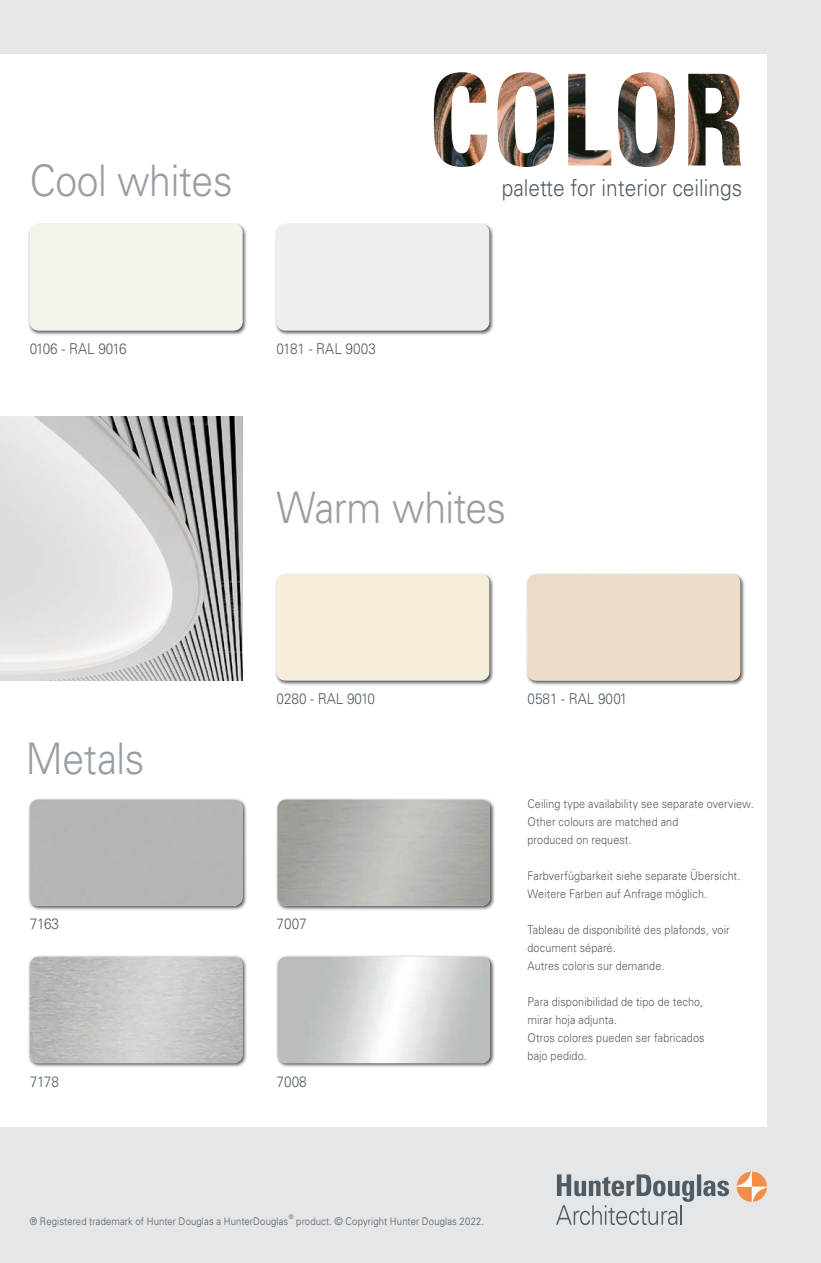
<style>
.page{position:relative;width:821px;height:1263px;background:#e4e6e8}
.page>*{position:absolute;margin:0;border:0;box-sizing:border-box;transform-origin:0 0}
.t1{font:300 43.5px "Univers LT Std";letter-spacing:-.01em;color:#989ea4;scale:.9 1}
.t2{font:300 23.25px "Univers LT Std";color:#505c65;scale:.9 1}
.t3{font:300 15px "Univers LT Std";color:#505c65;scale:.9 1}
.t4{font:300 15px "Univers LT Std";letter-spacing:-.025em;color:#505c65;scale:.9 1}
.t5{font:300 12px/18px "Univers LT Std";letter-spacing:.01em;color:#505c65;scale:.9 1}
.t6{font:300 10.5px "Univers LT Std";letter-spacing:.015em;color:#505c65;scale:.9 1}
.t7{font:300 6.15px "Univers LT Std";color:#505c65}
</style>
<div class="page">
<div style="left:0;top:54px;width:767px;height:1073px;background:#fff"></div>
<img style="left:434px;top:72px;width:307px;height:95px">
<img style="left:0;top:417px;width:242px;height:263px">
<svg style="left:736px;top:1171px;width:31px;height:31px"></svg>
<svg style="left:556px;top:1174px;width:173px;height:51px"></svg>
<div style="left:28px;top:222px;width:219px;height:113px;background:#231f20;opacity:.75"></div>
<div style="left:30px;top:224px;width:212px;height:106px;background:#f6f3ea"></div>
<div style="left:275px;top:222px;width:219px;height:113px;background:#231f20;opacity:.75"></div>
<div style="left:276px;top:224px;width:213px;height:106px;background:#efeeea"></div>
<div style="left:525px;top:572px;width:220px;height:113px;background:#231f20;opacity:.75"></div>
<div style="left:527px;top:574px;width:213px;height:106px;background:#ecdcc8"></div>
<div style="left:275px;top:572px;width:219px;height:113px;background:#231f20;opacity:.75"></div>
<div style="left:276px;top:574px;width:213px;height:106px;background:#f4eedb"></div>
<div style="left:275px;top:798px;width:220px;height:113px;background:#231f20;opacity:.75"></div>
<img style="left:277px;top:799px;width:213px;height:107px">
<div style="left:28px;top:798px;width:219px;height:113px;background:#231f20;opacity:.75"></div>
<div style="left:30px;top:799px;width:212px;height:107px;background:#b2b6b7"></div>
<div style="left:28px;top:955px;width:219px;height:113px;background:#231f20;opacity:.75"></div>
<img style="left:30px;top:957px;width:212px;height:106px">
<div style="left:275px;top:955px;width:220px;height:113px;background:#231f20;opacity:.75"></div>
<img style="left:277px;top:957px;width:213px;height:106px">
<h1 class="t1" style="left:30px;top:154px;width:227px">Cool whites</h1>
<p class="t4" style="left:30px;top:340px;width:109px">0106 - RAL 9016</p>
<p class="t3" style="left:276px;top:340px;width:112px">0181 - RAL 9003</p>
<h2 class="t2" style="left:502px;top:173px;width:269px">palette for interior ceilings</h2>
<h1 class="t1" style="left:276px;top:481px;width:257px">Warm whites</h1>
<h1 class="t1" style="left:26px;top:732px;width:133px">Metals</h1>
<p class="t3" style="left:276px;top:690px;width:111px">0280 - RAL 9010</p>
<p class="t3" style="left:527px;top:690px;width:112px">0581 - RAL 9001</p>
<p class="t3" style="left:30px;top:915px;width:34px">7163</p>
<p class="t3" style="left:276px;top:915px;width:35px">7007</p>
<p class="t3" style="left:30px;top:1072px;width:34px">7178</p>
<p class="t3" style="left:276px;top:1072px;width:35px">7008</p>
<p class="t5" style="left:527px;top:795px;width:253px">Ceiling type availability see separate overview.<br>Other colours are matched and<br>produced on request.</p>
<p class="t5" style="left:527px;top:867px;width:238px">Farbverfügbarkeit siehe separate Übersicht.<br>Weitere Farben auf Anfrage möglich.</p>
<p class="t5" style="left:527px;top:921px;width:226px">Tableau de disponibilité des plafonds, voir document séparé.<br>Autres coloris sur demande.</p>
<p class="t5" style="left:527px;top:993px;width:198px">Para disponibilidad de tipo de techo, mirar hoja adjunta.<br>Otros colores pueden ser fabricados bajo pedido.</p>
<p class="t7" style="left:289px;top:1213px;width:6px">®</p>
<p class="t6" style="left:30px;top:1215px;width:289px">® Registered trademark of Hunter Douglas a HunterDouglas</p>
<p class="t6" style="left:296px;top:1215px;width:210px">product. © Copyright Hunter Douglas 2022.</p>
</div>
